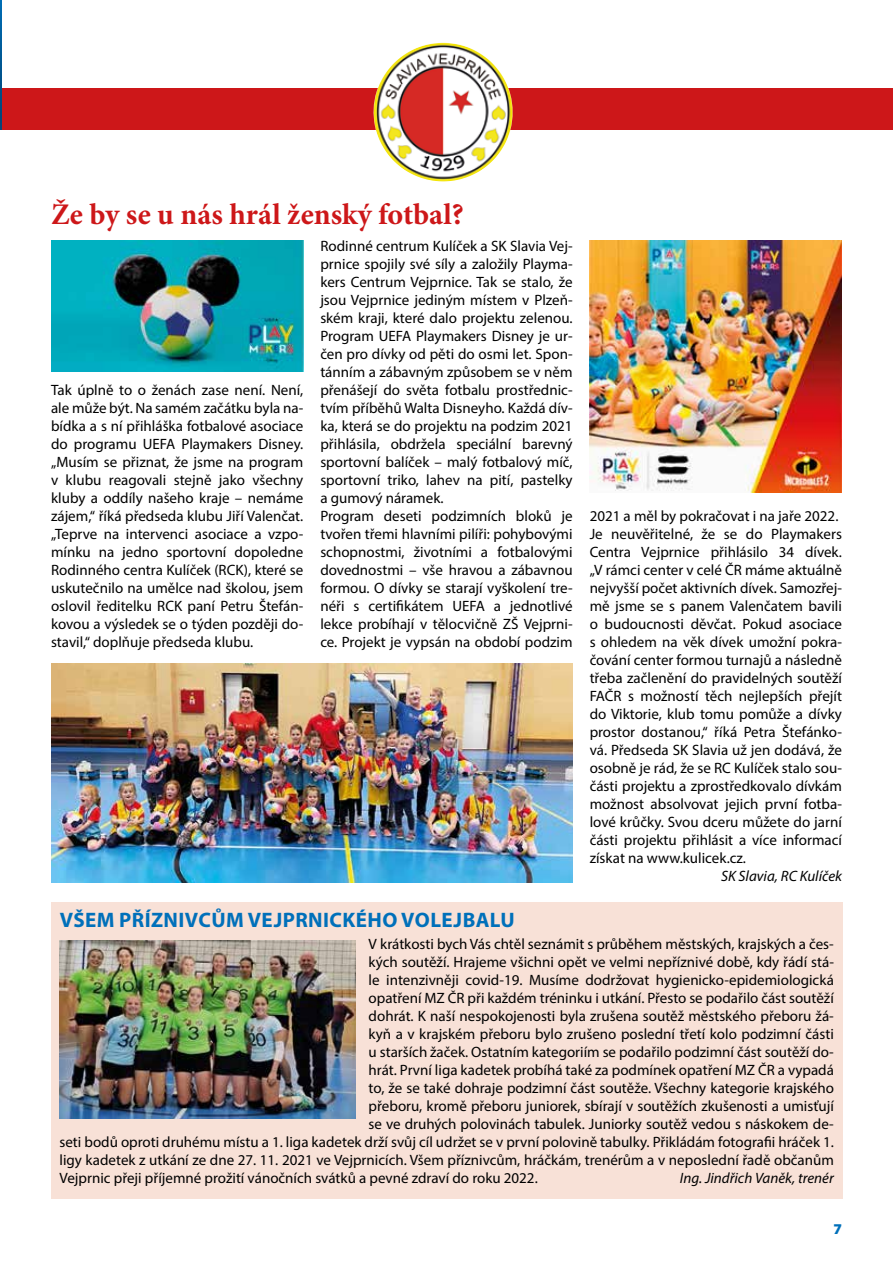
<style>
.page{position:relative;width:893px;height:1263px;background:#fff}
.page>*{position:absolute;margin:0;border:0;box-sizing:border-box;transform-origin:0 0}
.t1{font:700 30px "Minion Pro";color:#cd1719}
.t2{font:700 21px "Myriad Pro";letter-spacing:.02em;color:#0070ba}
.t3{font:15px/18px "Myriad Pro";color:#000}
.t4{font:italic 15px "Myriad Pro";color:#000}
.t5{font:900 15px "Myriad Pro";color:#0070ba}
</style>
<div class="page">
<svg style="left:1px;top:89px;width:892px;height:41px;background:#cf2c2b"></svg>
<img style="left:386px;top:43px;width:49px;height:29px">
<svg style="left:0;top:0;width:1px;height:130px"></svg>
<img style="left:51px;top:240px;width:252px;height:132px">
<img style="left:590px;top:240px;width:252px;height:252px">
<img style="left:51px;top:663px;width:522px;height:219px">
<div style="left:51px;top:902px;width:791px;height:297px;background:#f8e1d7"></div>
<img style="left:60px;top:940px;width:296px;height:178px">
<h1 class="t1" style="left:51px;top:194px;width:414px">Že by se u nás hrál ženský fotbal?</h1>
<p class="t3" style="left:51px;top:381px;width:254px;text-align:justify">Tak úplně to o ženách zase není. Není, ale může být. Na samém začátku byla na&shy;bídka a s ní přihláška fotbalové asociace do programu UEFA Playmakers Disney. „Musím se přiznat, že jsme na program v klubu reagovali stejně jako všechny kluby a oddíly našeho kraje – nemáme zájem,“ říká předseda klubu Jiří Valenčat. „Teprve na intervenci asociace a vzpo&shy;mínku na jedno sportovní dopoledne Rodinného centra Kulíček (RCK), které se uskutečnilo na umělce nad školou, jsem oslovil ředitelku RCK paní Petru Štefán&shy;kovou a výsledek se o týden později do&shy;stavil,“ doplňuje předseda klubu.</p>
<p class="t3" style="left:320px;top:237px;width:254px">Rodinné centrum Kulíček a SK Slavia Vej&shy;prnice spojily své síly a založily Playma&shy;kers Centrum Vejprnice. Tak se stalo, že jsou Vejprnice jediným místem v Plzeň&shy;ském kraji, které dalo projektu zelenou.<br>Program UEFA Playmakers Disney je ur&shy;čen pro dívky od pěti do osmi let. Spon&shy;tánním a zábavným způsobem se v něm přenášejí do světa fotbalu prostřednic&shy;tvím příběhů Walta Disneyho. Každá dív&shy;ka, která se do projektu na podzim 2021 přihlásila, obdržela speciální barevný sportovní balíček – malý fotbalový míč, sportovní triko, lahev na pití, pastelky a gumový náramek.<br>Program deseti podzimních bloků je tvořen třemi hlavními pilíři: pohybovými schopnostmi, životními a fotbalovými dovednostmi – vše hravou a zábavnou formou. O dívky se starají vyškolení tre&shy;néři s certifikátem UEFA a jednotlivé lekce probíhají v tělocvičně ZŠ Vejprni&shy;ce. Projekt je vypsán na období podzim</p>
<p class="t3" style="left:590px;top:507px;width:254px">2021 a měl by pokračovat i na jaře 2022.<br>Je neuvěřitelné, že se do Playmakers Centra Vejprnice přihlásilo 34 dívek. „V rámci center v celé ČR máme aktuálně nejvyšší počet aktivních dívek. Samozřej&shy;mě jsme se s panem Valenčatem bavili o budoucnosti děvčat. Pokud asociace s ohledem na věk dívek umožní pokra&shy;čování center formou turnajů a následně třeba začlenění do pravidelných soutěží FAČR s možností těch nejlepších přejít do Viktorie, klub tomu pomůže a dívky prostor dostanou,“ říká Petra Štefánko&shy;vá. Předseda SK Slavia už jen dodává, že osobně je rád, že se RC Kulíček stalo sou&shy;části projektu a zprostředkovalo dívkám možnost absolvovat jejich první fotba&shy;lové krůčky. Svou dceru můžete do jarní části projektu přihlásit a více informací získat na www.kulicek.cz.</p>
<p class="t4" style="left:721px;top:867px;width:122px">SK Slavia, RC Kulíček</p>
<h2 class="t2" style="left:60px;top:906px;width:456px">VŠEM PŘÍZNIVCŮM VEJPRNICKÉHO VOLEJBALU</h2>
<p class="t3" style="left:369px;top:935px;width:467px">V krátkosti bych Vás chtěl seznámit s průběhem městských, krajských a čes-</p>
<p class="t3" style="left:369px;top:953px;width:467px">kých soutěží. Hrajeme všichni opět ve velmi nepříznivé době, kdy řádí stá-</p>
<p class="t3" style="left:369px;top:971px;width:467px">le intenzivněji covid-19. Musíme dodržovat hygienicko-epidemiologická</p>
<p class="t3" style="left:369px;top:989px;width:467px">opatření MZ ČR při každém tréninku i utkání. Přesto se podařilo část soutěží</p>
<p class="t3" style="left:369px;top:1007px;width:467px">dohrát. K naší nespokojenosti byla zrušena soutěž městského přeboru žá-</p>
<p class="t3" style="left:369px;top:1025px;width:467px">kyň a v krajském přeboru bylo zrušeno poslední třetí kolo podzimní části</p>
<p class="t3" style="left:369px;top:1043px;width:467px">u starších žaček. Ostatním kategoriím se podařilo podzimní část soutěží do-</p>
<p class="t3" style="left:369px;top:1061px;width:467px">hrát. První liga kadetek probíhá také za podmínek opatření MZ ČR a vypadá</p>
<p class="t3" style="left:369px;top:1079px;width:467px">to, že se také dohraje podzimní část soutěže. Všechny kategorie krajského</p>
<p class="t3" style="left:369px;top:1097px;width:467px">přeboru, kromě přeboru juniorek, sbírají v soutěžích zkušenosti a umisťují</p>
<p class="t3" style="left:369px;top:1115px;width:467px">se ve druhých polovinách tabulek. Juniorky soutěž vedou s náskokem de-</p>
<p class="t3" style="left:60px;top:1133px;width:776px">seti bodů oproti druhému místu a 1. liga kadetek drží svůj cíl udržet se v první polovině tabulky. Přikládám fotografii hráček 1.</p>
<p class="t3" style="left:60px;top:1151px;width:776px">ligy kadetek z utkání ze dne 27. 11. 2021 ve Vejprnicích. Všem příznivcům, hráčkám, trenérům a v neposlední řadě občanům</p>
<p class="t3" style="left:60px;top:1169px;width:480px">Vejprnic přeji příjemné prožití vánočních svátků a pevné zdraví do roku 2022.</p>
<p class="t4" style="left:680px;top:1168px;width:155px">Ing. Jindřich Vaněk, trenér</p>
<p class="t5" style="left:834px;top:1220px;width:10px">7</p>
</div>
